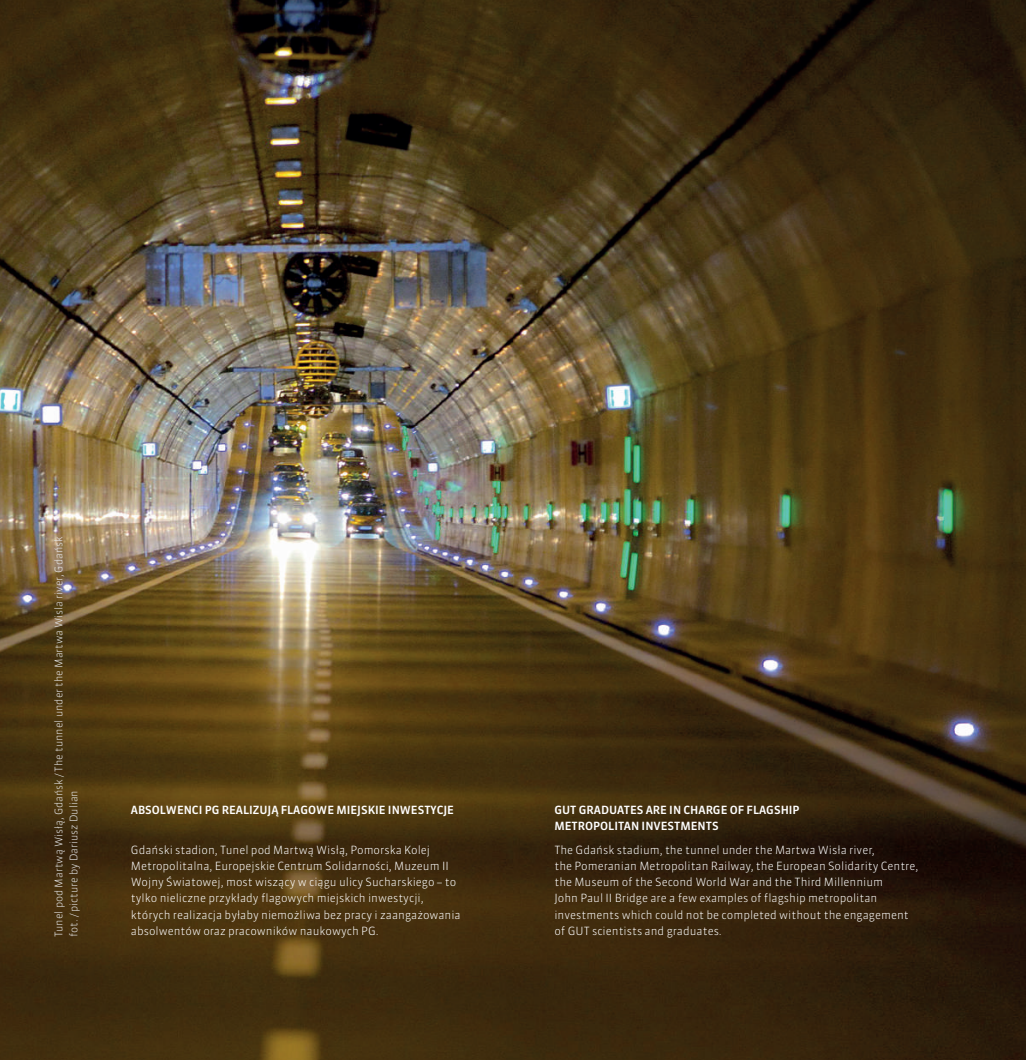
<style>
.page{position:relative;width:1026px;height:1060px;background:#fff}
.page>*{position:absolute;margin:0;border:0;box-sizing:border-box;transform-origin:0 0}
.t1{font:300 11.25px/16px "Sanuk Pro";color:#fff}
.t2{font:11.25px/15.6px "Sanuk Pro";color:#fff}
.t3{font:300 10.5px/15px "Sanuk Pro";color:#e6e7e9}
</style>
<div class="page">
<img style="left:0;top:0;width:1026px;height:1059px">
<p class="t3" style="left:52px;top:937px;width:402px;rotate:-90deg">Tunel pod Martwą Wisłą, Gdańsk / The tunnel under the Martwa Wisla river, Gdańsk fot. / picture by Dariusz Dulian</p>
<p class="t2" style="left:131px;top:803px;width:325px">ABSOLWENCI PG REALIZUJĄ FLAGOWE MIEJSKIE INWESTYCJE</p>
<p class="t1" style="left:131px;top:842px;width:331px">Gdański stadion, Tunel pod Martwą Wisłą, Pomorska Kolej Metropolitalna, Europejskie Centrum Solidarności, Muzeum II Wojny Światowej, most wiszący w ciągu ulicy Sucharskiego – to tylko nieliczne przykłady flagowych miejskich inwestycji, których realizacja byłaby niemożliwa bez pracy i zaangażowania absolwentów oraz pracowników naukowych PG.</p>
<p class="t2" style="left:554px;top:803px;width:247px">GUT GRADUATES ARE IN CHARGE OF FLAGSHIP<br>METROPOLITAN INVESTMENTS</p>
<p class="t1" style="left:554px;top:842px;width:366px">The Gdańsk stadium, the tunnel under the Martwa Wisła river,<br>the Pomeranian Metropolitan Railway, the European Solidarity Centre, the Museum of the Second World War and the Third Millennium<br>John Paul II Bridge are a few examples of flagship metropolitan investments which could not be completed without the engagement of GUT scientists and graduates.</p>
</div>
